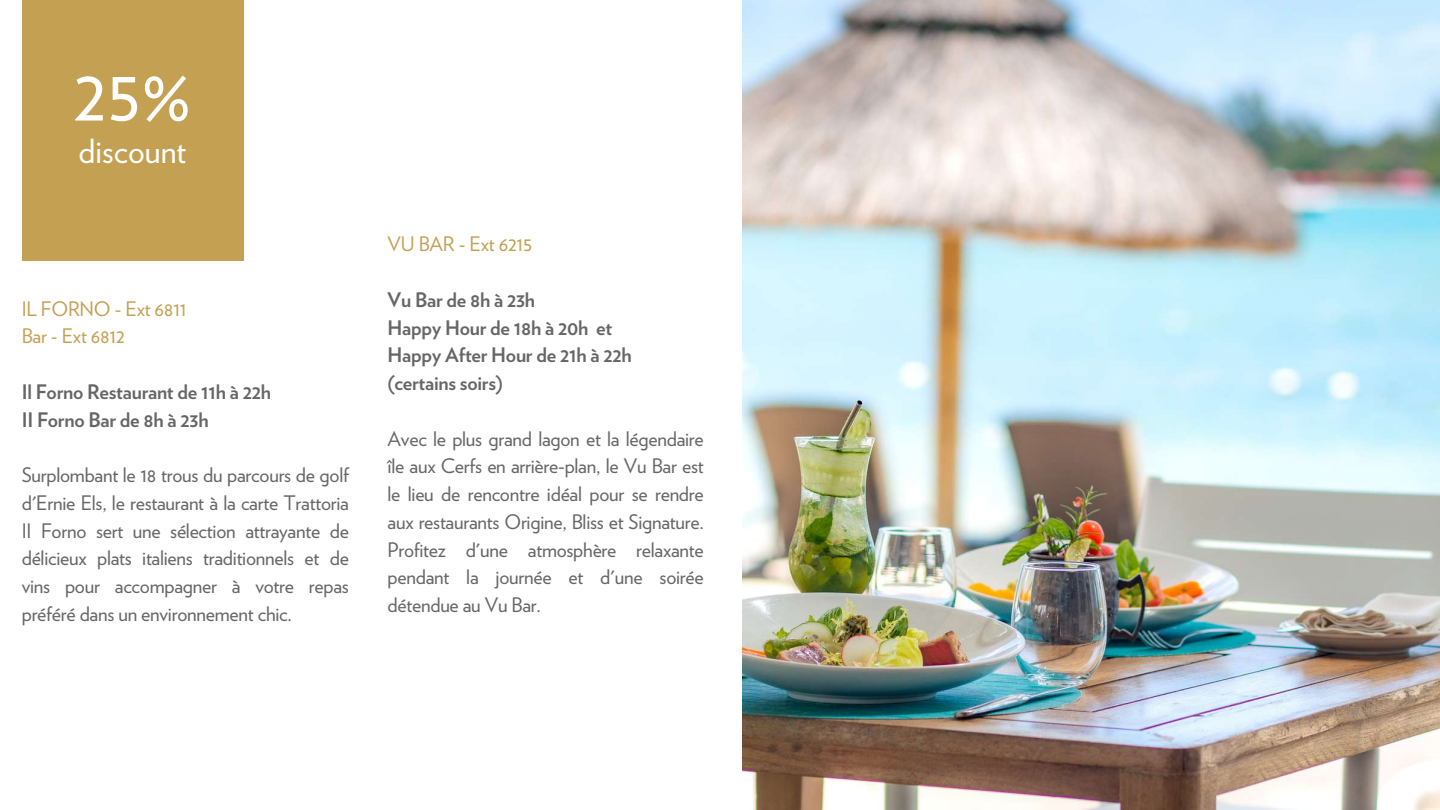
<style>
.page{position:relative;width:1440px;height:810px;background:#fff}
.page>*{position:absolute;margin:0;border:0;box-sizing:border-box;transform-origin:0 0}
.t1{font:75.6px "Verlag";color:#fff}
.t2{font:33.2px "Verlag";color:#fff}
.t3{font:20px/27.8px "Verlag";letter-spacing:-.015em;color:#666;text-align:justify}
.t4{font:700 20px/27.8px "Verlag";letter-spacing:-.015em;color:#666}
.t5{font:20px/27.8px "Verlag";letter-spacing:-.015em;color:#c4a053}
</style>
<div class="page">
<img style="left:742px;top:0;width:698px;height:810px">
<div style="left:22px;top:0;width:221px;height:260px;background:#c4a053"></div>
<h1 class="t1" style="left:74px;top:60px;width:119px">25%</h1>
<h2 class="t2" style="left:79px;top:136px;width:109px">discount</h2>
<p class="t5" style="left:22px;top:296px;width:166px">IL FORNO - Ext 6811<br>Bar - Ext 6812</p>
<p class="t4" style="left:22px;top:379px;width:251px">Il Forno Restaurant de 11h à 22h<br>II Forno Bar de 8h à 23h</p>
<p class="t3" style="left:22px;top:462px;width:329px">Surplombant le 18 trous du parcours de golf d'Ernie Els, le restaurant à la carte Trattoria II Forno sert une sélection attrayante de délicieux plats italiens traditionnels et de vins pour accompagner à votre repas préféré dans un environnement chic.</p>
<p class="t5" style="left:388px;top:231px;width:146px">VU BAR - Ext 6215</p>
<p class="t4" style="left:388px;top:287px;width:246px">Vu Bar de 8h à 23h<br>Happy Hour de 18h à 20h et<br>Happy After Hour de 21h à 22h (certains soirs)</p>
<p class="t3" style="left:388px;top:426px;width:318px">Avec le plus grand lagon et la légendaire île aux Cerfs en arrière-plan, le Vu Bar est le lieu de rencontre idéal pour se rendre aux restaurants Origine, Bliss et Signature.<br>Profitez d'une atmosphère relaxante pendant la journée et d'une soirée détendue au Vu Bar.</p>
</div>
